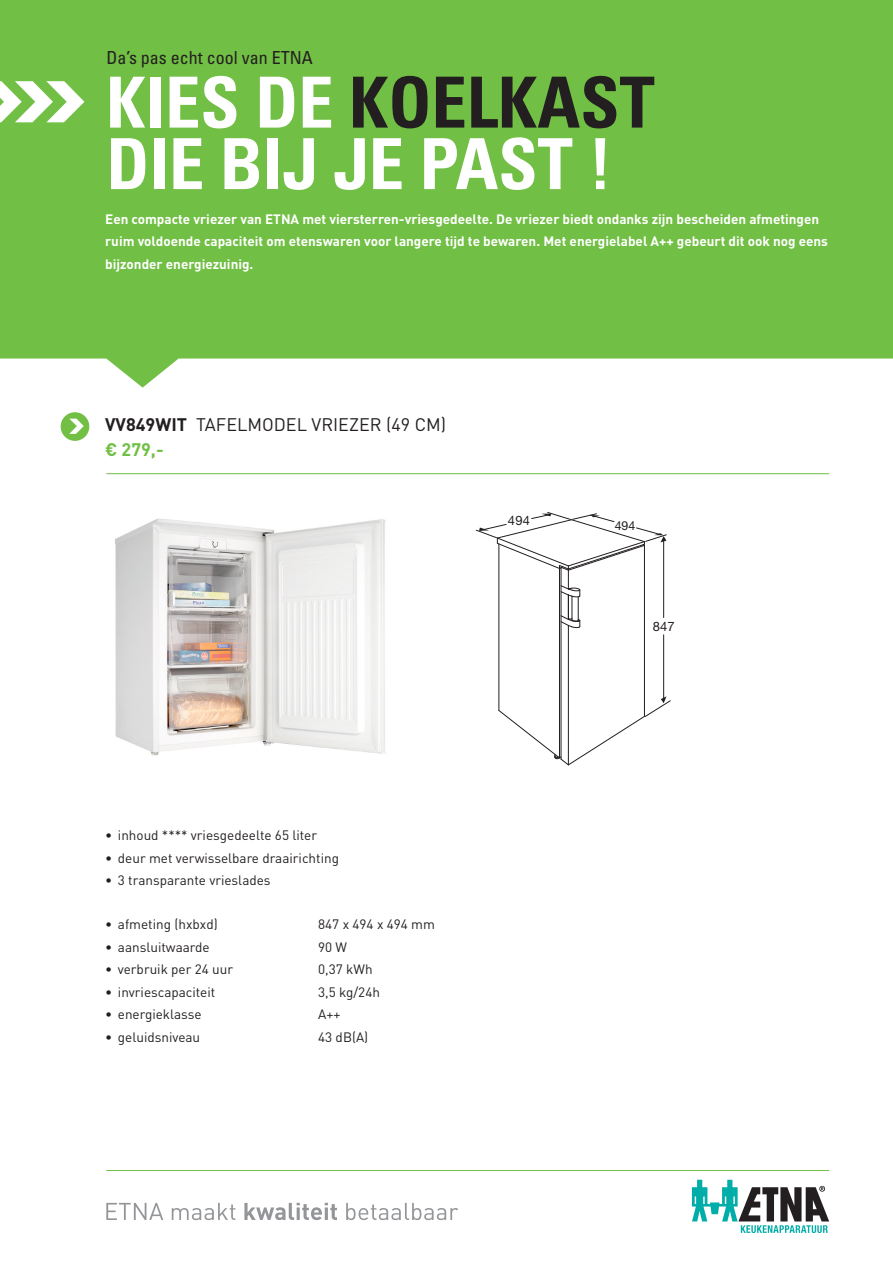
<style>
.page{position:relative;width:893px;height:1263px;background:#fff}
.page>*{position:absolute;margin:0;border:0;box-sizing:border-box;transform-origin:0 0}
.t1{font:700 condensed 70.5px/61.5px "Univers LT Std";color:#fff}
.Kop_technische_speci{font:18px "DIN";color:#231f20}
.t2{font:condensed 18px "Univers LT Std";color:#231f20}
.prijs{font:700 18px "DIN";color:#71bf44}
.t3{font:13.5px "DIN";color:#231f20}
.sfeertekst{font:700 13.5px/22.5px "DIN";color:#fff}
.t4{font:13.05px "Helvetica Neue";letter-spacing:.01em;color:#231f20}
.t5{font:12.3px "Helvetica Neue";color:#231f20}
.s1{color:#231f20}
.s2{font-weight:700}
</style>
<div class="page">
<div style="left:61px;top:412px;width:28px;height:29px;background:#71bf44;border-radius:50%"></div>
<svg style="left:69px;top:419px;width:15px;height:15px"></svg>
<svg style="left:692px;top:1180px;width:137px;height:53px"></svg>
<svg style="left:106px;top:1203px;width:57px;height:17px"></svg>
<svg style="left:172px;top:1203px;width:63px;height:17px"></svg>
<svg style="left:244px;top:1203px;width:93px;height:17px"></svg>
<svg style="left:346px;top:1203px;width:112px;height:17px"></svg>
<svg style="left:0;top:0;width:893px;height:388px;background:#7bc351"></svg>
<svg style="left:0;top:81px;width:84px;height:41px"></svg>
<hr style="left:106px;top:473px;width:723px;height:1px;background:#71bf44">
<hr style="left:106px;top:1170px;width:723px;height:1px;background:#71bf44">
<img style="left:115px;top:518px;width:271px;height:238px">
<svg style="left:476px;top:512px;width:195px;height:254px"></svg>
<h2 class="t2" style="left:106px;top:46px;width:208px">Da’s pas echt cool van ETNA</h2>
<h1 class="t1" style="left:106px;top:71px;width:550px">KIES DE <span class="s1">KOELKAST<br></span>DIE BIJ JE PAST !</h1>
<p class="sfeertekst" style="left:105px;top:207px;width:724px">Een compacte vriezer van ETNA met viersterren-vriesgedeelte. De vriezer biedt ondanks zijn bescheiden afmetingen ruim voldoende capaciteit om etenswaren voor langere tijd te bewaren. Met energielabel A++ gebeurt dit ook nog eens bijzonder energiezuinig.</p>
<p class="Kop_technische_speci" style="left:105px;top:412px;width:343px"><span class="s2">VV849WIT</span> TAFELMODEL VRIEZER (49 CM)</p>
<p class="prijs" style="left:105px;top:438px;width:60px">€ 279,-</p>
<p class="t4" style="left:508px;top:512px;width:23px">494</p>
<p class="t3" style="left:105px;top:826px;width:213px">• inhoud **** vriesgedeelte 65 liter</p>
<p class="t3" style="left:105px;top:849px;width:235px">• deur met verwisselbare draairichting</p>
<p class="t3" style="left:105px;top:871px;width:167px">• 3 transparante vrieslades</p>
<p class="t3" style="left:105px;top:915px;width:114px">• afmeting (hxbxd)</p>
<p class="t3" style="left:318px;top:915px;width:118px">847 x 494 x 494 mm</p>
<p class="t3" style="left:105px;top:938px;width:106px">• aansluitwaarde</p>
<p class="t3" style="left:318px;top:938px;width:30px">90 W</p>
<p class="t3" style="left:105px;top:960px;width:130px">• verbruik per 24 uur</p>
<p class="t3" style="left:318px;top:960px;width:56px">0,37 kWh</p>
<p class="t3" style="left:105px;top:983px;width:112px">• invriescapaciteit</p>
<p class="t3" style="left:318px;top:983px;width:63px">3,5 kg/24h</p>
<p class="t3" style="left:105px;top:1005px;width:98px">• energieklasse</p>
<p class="t3" style="left:318px;top:1005px;width:24px">A++</p>
<p class="t3" style="left:105px;top:1028px;width:97px">• geluidsniveau</p>
<p class="t3" style="left:318px;top:1028px;width:52px">43 dB(A)</p>
<p class="t5" style="left:615px;top:518px;width:22px">494</p>
<p class="t4" style="left:653px;top:619px;width:23px">847</p>
</div>
